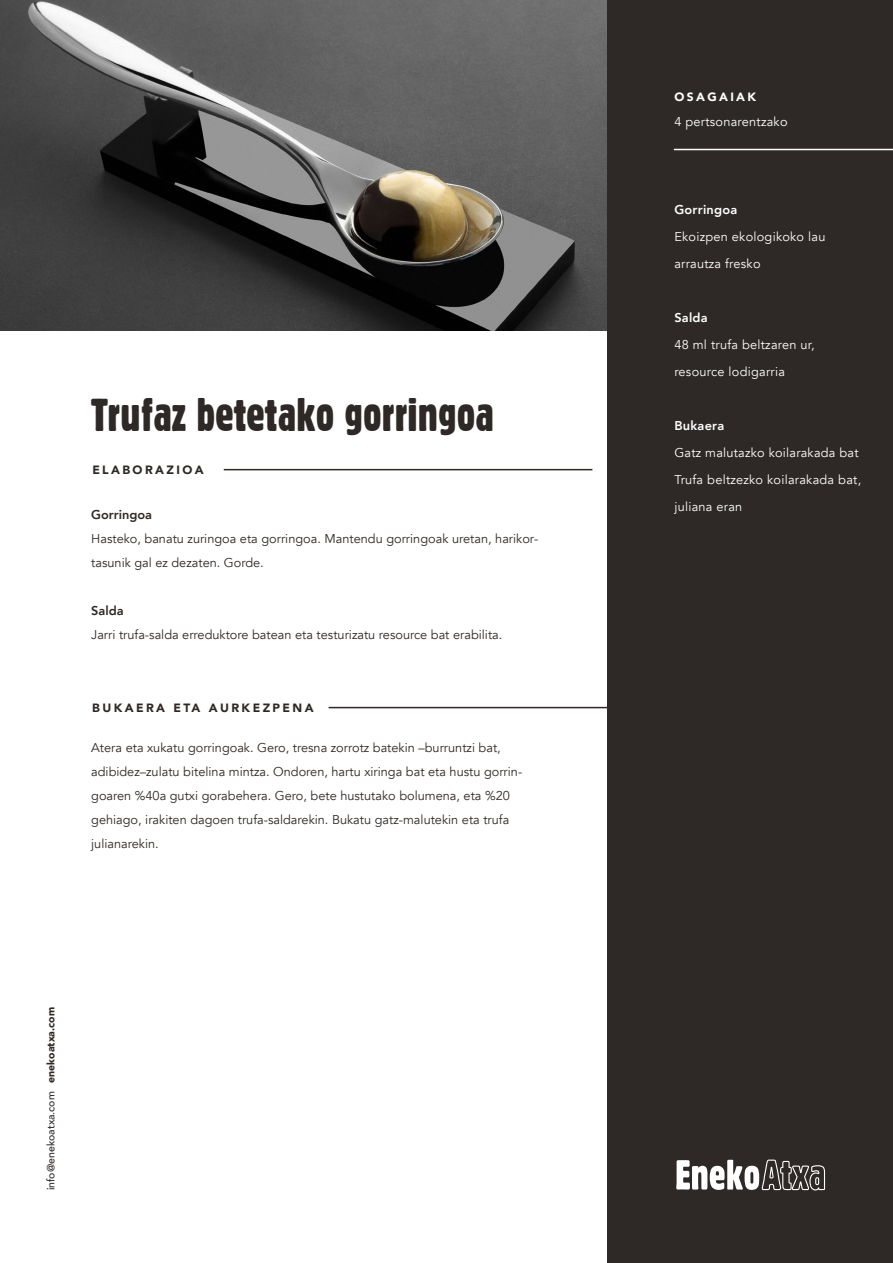
<style>
.page{position:relative;width:893px;height:1263px;background:#fff}
.page>*{position:absolute;margin:0;border:0;box-sizing:border-box;transform-origin:0 0}
.t1{font:45px "Gothic 821 Condensed BT";color:#2e2926}
.t2{font:12.75px/24px "Avenir";color:#2e2926}
.t3{font:12.75px/27px "Avenir";letter-spacing:.02em;color:#fff}
.t4{font:800 12.75px "Avenir";letter-spacing:.02em;color:#fff}
.t5{font:800 12.75px "Avenir";color:#2e2926}
.t6{font:900 12px "Avenir";letter-spacing:.2em;color:#2e2926}
.t7{font:900 12px "Avenir";letter-spacing:.2em;color:#fff}
.t8{font:500 10.5px "Avenir";color:#2e2926}
.s1{font-weight:900}
</style>
<div class="page">
<img style="left:0;top:0;width:607px;height:330px">
<div style="left:607px;top:0;width:286px;height:1263px;background:#2e2926"></div>
<hr style="left:224px;top:469px;width:368px;height:1px;background:#2e2926">
<hr style="left:329px;top:707px;width:441px;height:1px;background:#2e2926">
<hr style="left:674px;top:149px;width:219px;height:1px;background:#fff">
<svg style="left:676px;top:1159px;width:149px;height:31px"></svg>
<h1 class="t1" style="left:91px;top:387px;width:404px">Trufaz betetako gorringoa</h1>
<p class="t6" style="left:92px;top:459px;width:113px">ELABORAZIOA</p>
<p class="t5" style="left:91px;top:505px;width:62px">Gorringoa</p>
<p class="t2" style="left:91px;top:527px;width:449px">Hasteko, banatu zuringoa eta gorringoa. Mantendu gorringoak uretan, harikor&shy;tasunik gal ez dezaten. Gorde.</p>
<p class="t5" style="left:91px;top:601px;width:34px">Salda</p>
<p class="t2" style="left:91px;top:623px;width:413px">Jarri trufa-salda erreduktore batean eta testurizatu resource bat erabilita.</p>
<p class="t6" style="left:92px;top:697px;width:223px">BUKAERA ETA AURKEZPENA</p>
<p class="t2" style="left:91px;top:735px;width:433px">Atera eta xukatu gorringoak. Gero, tresna zorrotz batekin –burruntzi bat, adibidez–zulatu bitelina mintza. Ondoren, hartu xiringa bat eta hustu gorrin&shy;goaren %40a gutxi gorabehera. Gero, bete hustutako bolumena, eta %20 gehiago, irakiten dagoen trufa-saldarekin. Bukatu gatz-malutekin eta trufa julianarekin.</p>
<p class="t8" style="left:42px;top:1190px;width:185px;rotate:-90deg">info@enekoatxa.com <span class="s1">enekoatxa.com</span></p>
<p class="t7" style="left:674px;top:86px;width:83px">OSAGAIAK</p>
<p class="t3" style="left:674px;top:109px;width:115px">4 pertsonarentzako</p>
<p class="t4" style="left:674px;top:200px;width:64px">Gorringoa</p>
<p class="t3" style="left:674px;top:223px;width:153px">Ekoizpen ekologikoko lau arrautza fresko</p>
<p class="t4" style="left:674px;top:308px;width:35px">Salda</p>
<p class="t3" style="left:674px;top:331px;width:142px">48 ml trufa beltzaren ur, resource lodigarria</p>
<p class="t4" style="left:674px;top:416px;width:51px">Bukaera</p>
<p class="t3" style="left:674px;top:439px;width:188px">Gatz malutazko koilarakada bat<br>Trufa beltzezko koilarakada bat, juliana eran</p>
</div>
